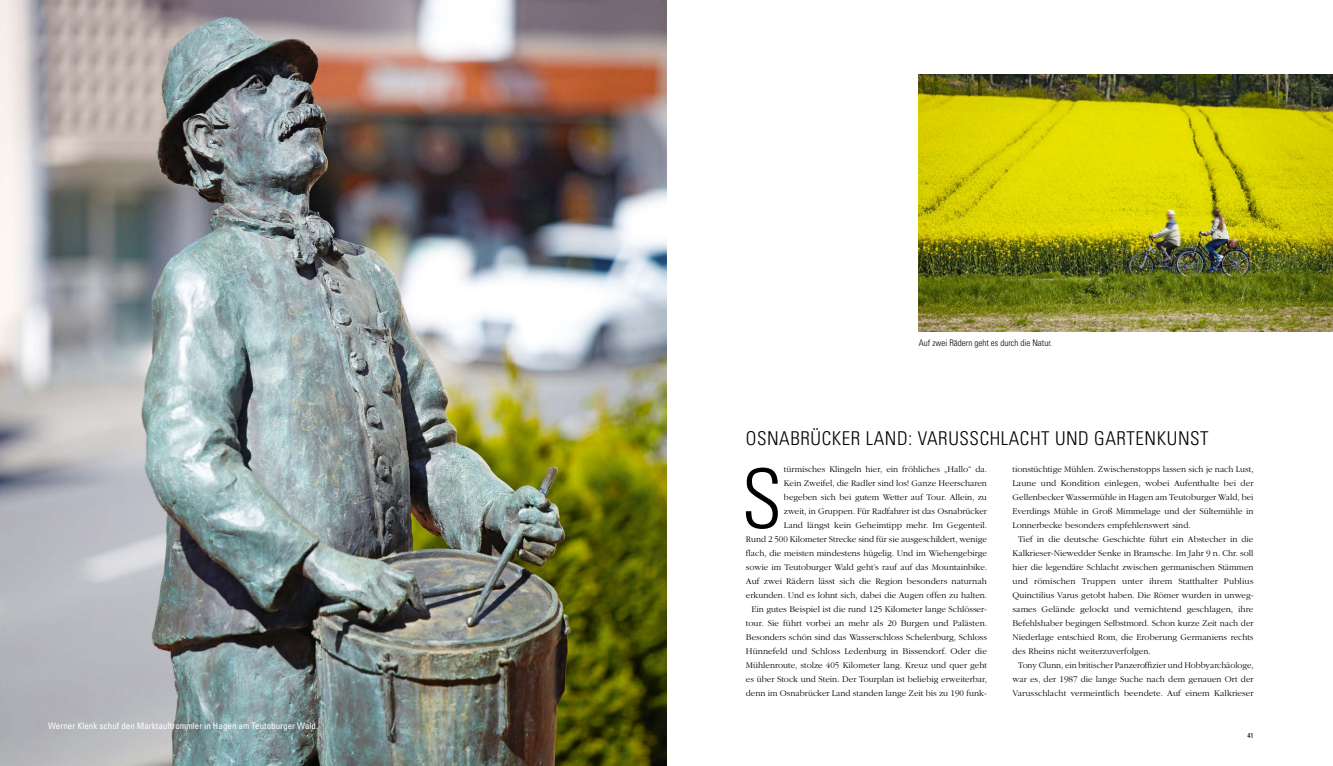
<style>
.page{position:relative;width:1333px;height:766px;background:#fff}
.page>*{position:absolute;margin:0;border:0;box-sizing:border-box;transform-origin:0 0}
.t1{font:300 condensed 81.8px "Univers";color:#000}
.t2{font:300 condensed 19px "Univers";letter-spacing:.03em;color:#000}
.t3{font:300 9px/14px "ITC Garamond Std";color:#000;text-align:right}
.t4{font:condensed 9px "Univers";color:#fff}
.t5{font:300 condensed 9px "Univers";color:#000}
.t6{font:condensed 7px "Univers";color:#000}
</style>
<div class="page">
<img style="left:0;top:0;width:666px;height:765px">
<img style="left:918px;top:75px;width:414px;height:256px">
<p class="t4" style="left:48px;top:720px;width:271px">Werner Klenk schuf den Marktauftrommler in Hagen am Teutoburger Wald.</p>
<p class="t5" style="left:918px;top:337px;width:135px">Auf zwei Rädern geht es durch die Natur.</p>
<p class="t2" style="left:746px;top:426px;width:464px">OSNABRÜCKER LAND: VARUSSCHLACHT UND GARTENKUNST</p>
<p class="t1" style="left:741px;top:449px;width:42px">S</p>
<p class="t3" style="left:746px;top:462px;width:243px">türmisches Klingeln hier, ein fröhliches „Hallo“ da.<br>Kein Zweifel, die Radler sind los! Ganze Heerscharen<br>begeben sich bei gutem Wetter auf Tour. Allein, zu<br>zweit, in Gruppen. Für Radfahrer ist das Osnabrücker<br>Land längst kein Geheimtipp mehr. Im Gegenteil.<br>Rund 2 500 Kilometer Strecke sind für sie ausgeschildert, wenige flach, die meisten mindestens hügelig. Und im Wiehengebirge sowie im Teutoburger Wald geht’s rauf auf das Mountainbike.<br>Auf zwei Rädern lässt sich die Region besonders naturnah erkunden. Und es lohnt sich, dabei die Augen offen zu halten.<br>Ein gutes Beispiel ist die rund 125 Kilometer lange Schlösser&shy;tour. Sie führt vorbei an mehr als 20 Burgen und Palästen.<br>Besonders schön sind das Wasserschloss Schelenburg, Schloss Hünnefeld und Schloss Ledenburg in Bissendorf. Oder die Mühlenroute, stolze 405 Kilometer lang. Kreuz und quer geht es über Stock und Stein. Der Tourplan ist beliebig erweiterbar, denn im Osnabrücker Land standen lange Zeit bis zu 190 funk-</p>
<p class="t3" style="left:1012px;top:462px;width:243px">tionstüchtige Mühlen. Zwischenstopps lassen sich je nach Lust,</p>
<p class="t3" style="left:1012px;top:476px;width:242px">Laune und Kondition einlegen, wobei Aufenthalte bei der</p>
<p class="t3" style="left:1012px;top:490px;width:242px">Gellenbecker Wassermühle in Hagen am Teutoburger Wald, bei</p>
<p class="t3" style="left:1012px;top:504px;width:242px">Everdings Mühle in Groß Mimmelage und der Sültemühle in</p>
<p class="t3" style="left:1012px;top:518px;width:180px">Lonnerbecke besonders empfehlenswert sind.</p>
<p class="t3" style="left:1018px;top:532px;width:237px">Tief in die deutsche Geschichte führt ein Abstecher in die</p>
<p class="t3" style="left:1012px;top:546px;width:242px">Kalkrieser-Niewedder Senke in Bramsche. Im Jahr 9 n. Chr. soll</p>
<p class="t3" style="left:1012px;top:560px;width:242px">hier die legendäre Schlacht zwischen germanischen Stämmen</p>
<p class="t3" style="left:1012px;top:574px;width:242px">und römischen Truppen unter ihrem Statthalter Publius</p>
<p class="t3" style="left:1012px;top:588px;width:242px">Quinctilius Varus getobt haben. Die Römer wurden in unweg-</p>
<p class="t3" style="left:1012px;top:602px;width:242px">sames Gelände gelockt und vernichtend geschlagen, ihre</p>
<p class="t3" style="left:1012px;top:616px;width:242px">Befehlshaber begingen Selbstmord. Schon kurze Zeit nach der</p>
<p class="t3" style="left:1012px;top:630px;width:242px">Niederlage entschied Rom, die Eroberung Germaniens rechts</p>
<p class="t3" style="left:1012px;top:644px;width:140px">des Rheins nicht weiterzuverfolgen.</p>
<p class="t3" style="left:1018px;top:658px;width:237px">Tony Clunn, ein britischer Panzeroffizier und Hobbyarchäologe,</p>
<p class="t3" style="left:1012px;top:672px;width:242px">war es, der 1987 die lange Suche nach dem genauen Ort der</p>
<p class="t3" style="left:1012px;top:686px;width:243px">Varusschlacht vermeintlich beendete. Auf einem Kalkrieser</p>
<p class="t6" style="left:1247px;top:730px;width:8px">41</p>
</div>
